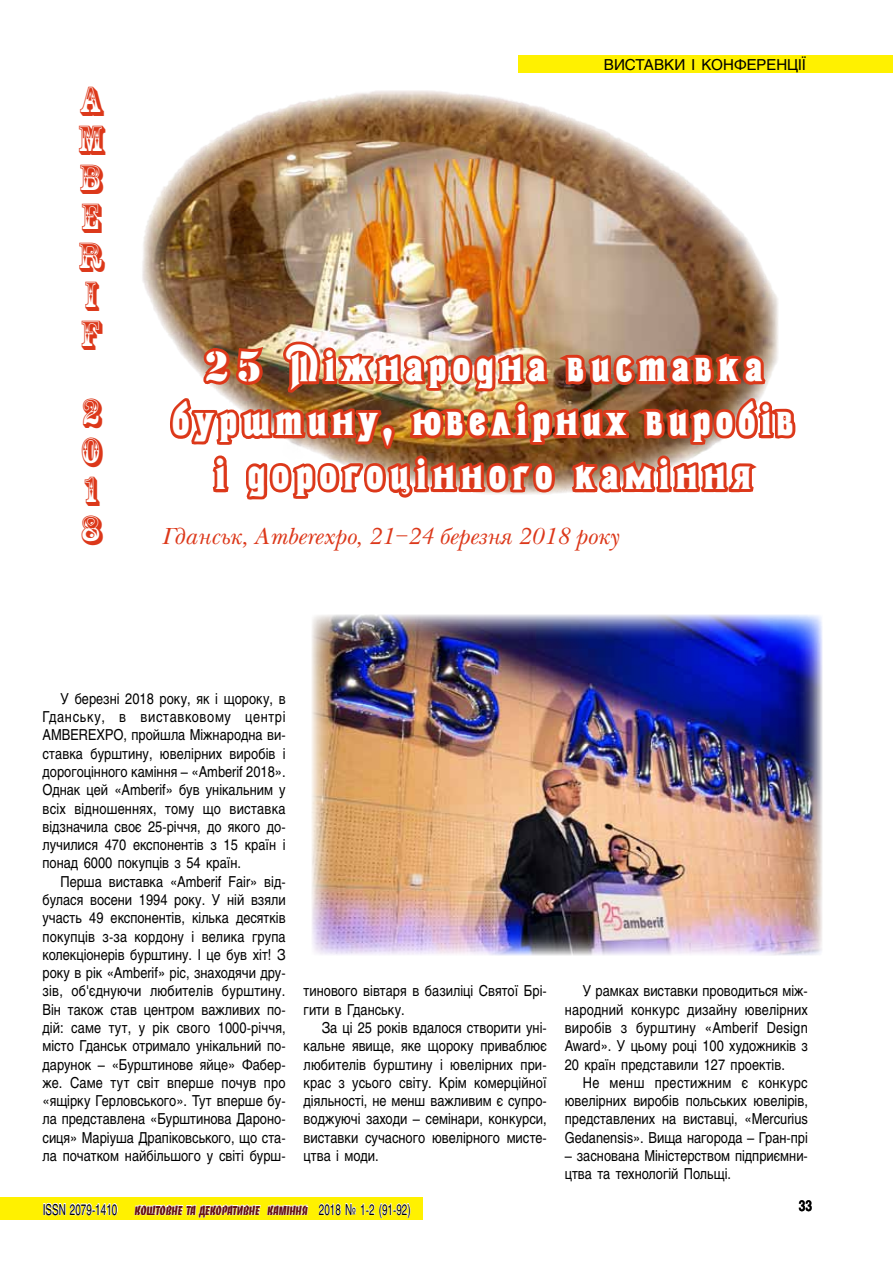
<style>
.page{position:relative;width:893px;height:1263px;background:#fff}
.page>*{position:absolute;margin:0;border:0;box-sizing:border-box;transform-origin:0 0}
.t1{font:39px/39px "Rosewood Std";color:#dc381a}
.t2{font:34.5px/54px "Topaz";letter-spacing:.2em;color:#fff;text-align:center}
.t3{font:italic 24px "New Baskerville C";letter-spacing:.01em;color:#dc381a}
.t4{font:15px/18.3px "Helios";color:#000;text-align:justify;scale:.85 1}
.t5{font:15px "Helios";color:#000;scale:.65 1}
.t6{font:15px "Helios";color:#000}
.t7{font:700 15px "Helios";color:#000;scale:.8 1}
.s1{font-family:"Stencil Std";font-size:39px}
.s2{font-family:"Banco Heavy C";font-size:13.5px;color:#671315}
</style>
<div class="page">
<div style="left:0;top:1197px;width:423px;height:23px;background:#fff100"></div>
<svg style="left:134px;top:1204px;width:127px;height:14px"></svg>
<svg style="left:267px;top:1204px;width:41px;height:11px"></svg>
<svg style="left:318px;top:1203px;width:93px;height:15px"></svg>
<svg style="left:44px;top:1202px;width:74px;height:13px"></svg>
<div style="left:519px;top:55px;width:374px;height:17px;background:#fff100"></div>
<img style="left:142px;top:90px;width:636px;height:240px">
<img style="left:166px;top:306px;width:630px;height:194px">
<img style="left:312px;top:615px;width:510px;height:340px">
<h1 class="t1" style="left:78px;top:82px;width:28px">A<br>M<br>B<br>E<br>R<br>I<br>F</h1>
<h1 class="t1" style="left:80px;top:394px;width:24px;text-align:justify">2<br>0<br>1<br>8</h1>
<p class="t6" style="left:604px;top:55px;width:204px">виставки i КОНФЕРЕНЦІЇ</p>
<p class="t6" style="left:617px;top:55px;width:106px">КОНФЕРЕНЦІЇ</p>
<h2 class="t2" style="left:173px;top:342px;width:622px"><span class="s1">25</span> Міжнародна виставка бурштину, ювелірних виробів і дорогоцінного каміння</h2>
<h3 class="t3" style="left:162px;top:521px;width:459px">Гданськ, Amberexpo, 21–24 березня 2018 року</h3>
<p class="t4" style="left:43px;top:689px;width:288px;text-indent:18px">У березні 2018 року, як і щороку, в Гданську, в виставковому центрі AMBEREXPO, пройшла Міжнародна ви&shy;ставка бурштину, ювелірних виробів і дорогоцінного каміння – «Amberif 2018».<br>Однак цей «Amberif» був унікальним у всіх відношеннях, тому що виставка відзначила своє 25-річчя, до якого до&shy;лучилися 470 експонентів з 15 країн і понад 6000 покупців з 54 країн.</p>
<p class="t4" style="left:43px;top:872px;width:288px;text-indent:18px">Перша виставка «Amberif Fair» від&shy;булася восени 1994 року. У ній взяли участь 49 експонентів, кілька десятків покупців з-за кордону і велика група колекціонерів бурштину. І це був хіт! З року в рік «Amberif» ріс, знаходячи дру&shy;зів, об'єднуючи любителів бурштину.<br>Він також став центром важливих по&shy;дій: саме тут, у рік свого 1000-річчя, місто Гданськ отримало унікальний по&shy;дарунок – «Бурштинове яйце» Фабер&shy;же. Саме тут світ вперше почув про «ящірку Герловського». Тут вперше бу&shy;ла представлена «Бурштинова Дароно&shy;сиця» Маріуша Драпіковського, що ста&shy;ла початком найбільшого у світі бурш-</p>
<p class="t4" style="left:304px;top:982px;width:288px">тинового вівтаря в базиліці Святої Брі&shy;гити в Гданську.</p>
<p class="t4" style="left:304px;top:1018px;width:288px;text-indent:18px">За ці 25 років вдалося створити уні&shy;кальне явище, яке щороку приваблює любителів бурштину і ювелірних при&shy;крас з усього світу. Крім комерційної діяльності, не менш важливим є супро&shy;воджуючі заходи – семінари, конкурси, виставки сучасного ювелірного мисте&shy;цтва і моди.</p>
<p class="t5" style="left:43px;top:1200px;width:567px">ISSN 2079-1410 <span class="s2">коштовне та декоративне каміння</span> 2018 № 1-2 (91-92)</p>
<p class="t4" style="left:565px;top:982px;width:288px;text-indent:18px">У рамках виставки проводиться між&shy;народний конкурс дизайну ювелірних виробів з бурштину «Amberif Design Award». У цьому році 100 художників з 20 країн представили 127 проектів.</p>
<p class="t4" style="left:565px;top:1073px;width:288px;text-indent:18px">Не менш престижним є конкурс ювелірних виробів польських ювелірів, представлених на виставці, «Mercurius Gedanensis». Вища нагорода – Гран-прі</p>
<p class="t4" style="left:565px;top:1146px;width:288px">– заснована Міністерством підприємни&shy;цтва та технологій Польщі.</p>
<p class="t7" style="left:799px;top:1197px;width:18px">33</p>
</div>
